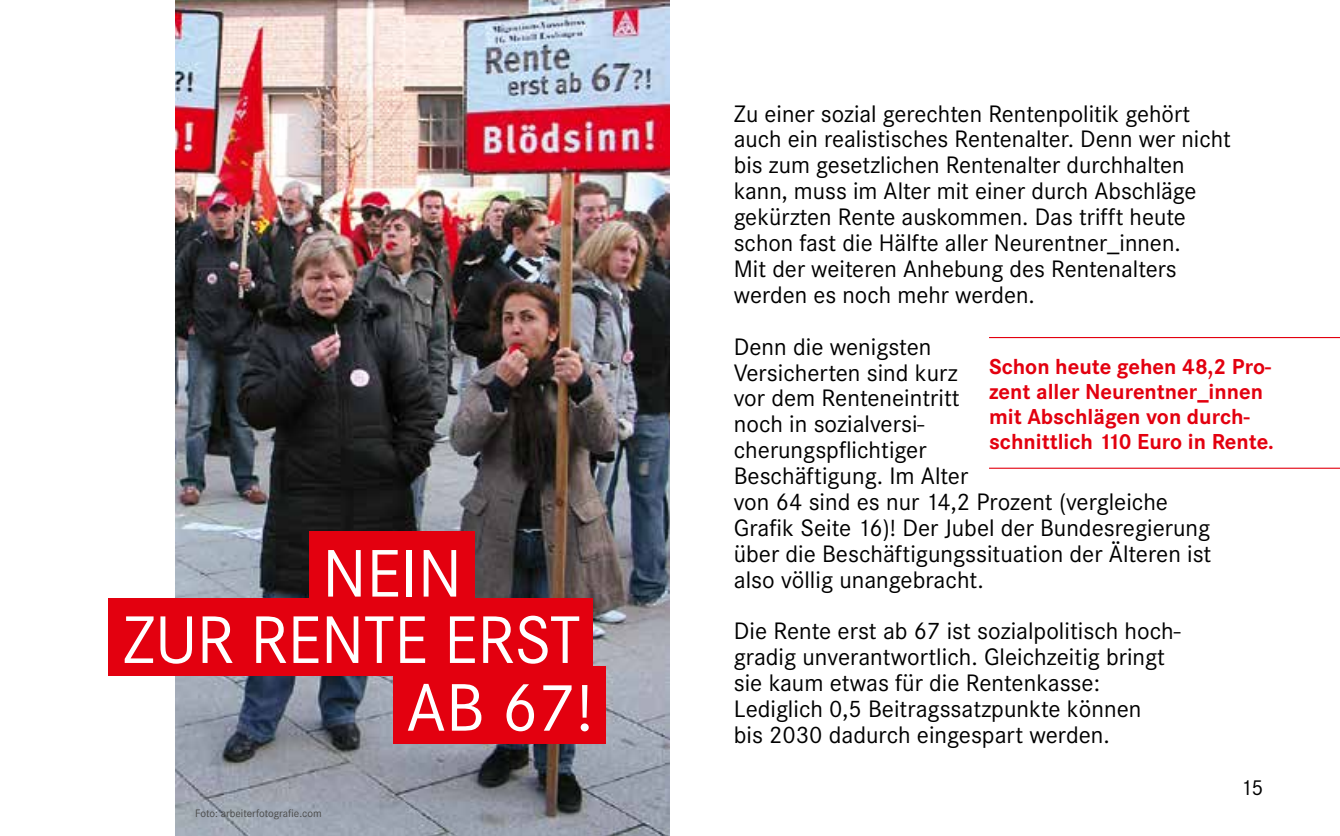
<style>
.page{position:relative;width:1340px;height:836px;background:#fff}
.page>*{position:absolute;margin:0;border:0;box-sizing:border-box;transform-origin:0 0}
.t1{font:69.75px "Corporate S";letter-spacing:.045em;color:#fff;scale:.96 1}
.t2{font:69.75px "Corporate S";letter-spacing:.045em;color:#fff}
.t3{font:24.75px/25.9px "Corporate S";color:#000}
.t4{font:700 22.5px/24.8px "Corporate S";color:#e3000f}
.t5{font:22.5px "Corporate S";color:#000}
.t6{font:11.25px "Corporate S";color:#494948}
</style>
<div class="page">
<img style="left:175px;top:0;width:495px;height:836px">
<div style="left:309px;top:531px;width:166px;height:78px;background:#e3000f"></div>
<div style="left:108px;top:598px;width:485px;height:77px;background:#e3000f"></div>
<div style="left:393px;top:665px;width:213px;height:78px;background:#e3000f"></div>
<hr style="left:989px;top:337px;width:350px;height:1px;background:#e3000f">
<hr style="left:989px;top:467px;width:350px;height:2px;background:#e3000f">
<h1 class="t2" style="left:322px;top:535px;width:141px">Nein</h1>
<h1 class="t1" style="left:123px;top:601px;width:478px">zur Rente erst</h1>
<h1 class="t2" style="left:406px;top:669px;width:188px">ab 67!</h1>
<p class="t6" style="left:195px;top:806px;width:128px">Foto: arbeiterfotografie.com</p>
<p class="t3" style="left:733px;top:101px;width:498px">Zu einer sozial gerechten Rentenpolitik gehört auch ein realistisches Rentenalter. Denn wer nicht bis zum gesetzlichen Rentenalter durchhalten kann, muss im Alter mit einer durch Abschläge gekürzten Rente auskommen. Das trifft heute schon fast die Hälfte aller Neurentner_innen.<br>M it der weiteren Anhebung des Rentenalters werden es noch mehr werden.</p>
<p class="t3" style="left:733px;top:334px;width:479px">Denn die wenigsten<br>Versicherten sind kurz<br>vor dem Renteneintritt<br>noch in sozialversi-<br>cherungspflichtiger<br>Beschäftigung. I m Alter<br>von 64 sind es nur 14,2 Prozent (vergleiche<br>Grafik Seite 16)! Der Jubel der Bundesregierung über die Beschäftigungssituation der Älteren ist also völlig unangebracht.</p>
<p class="t3" style="left:733px;top:618px;width:448px">Die Rente erst ab 67 ist sozialpolitisch hoch&shy;gradig unverantwortlich. Gleichzeitig bringt sie kaum etwas für die Rentenkasse:<br>Lediglich 0,5 Beitragssatzpunkte können<br>bis 2030 dadurch eingespart werden.</p>
<p class="t4" style="left:989px;top:355px;width:286px">Schon heute gehen 48,2 Pro&shy;zent aller Neurentner_innen mit Abschlägen von durch&shy;schnittlich 110 Euro in Rente.</p>
<p class="t5" style="left:1240px;top:774px;width:24px">15</p>
</div>
